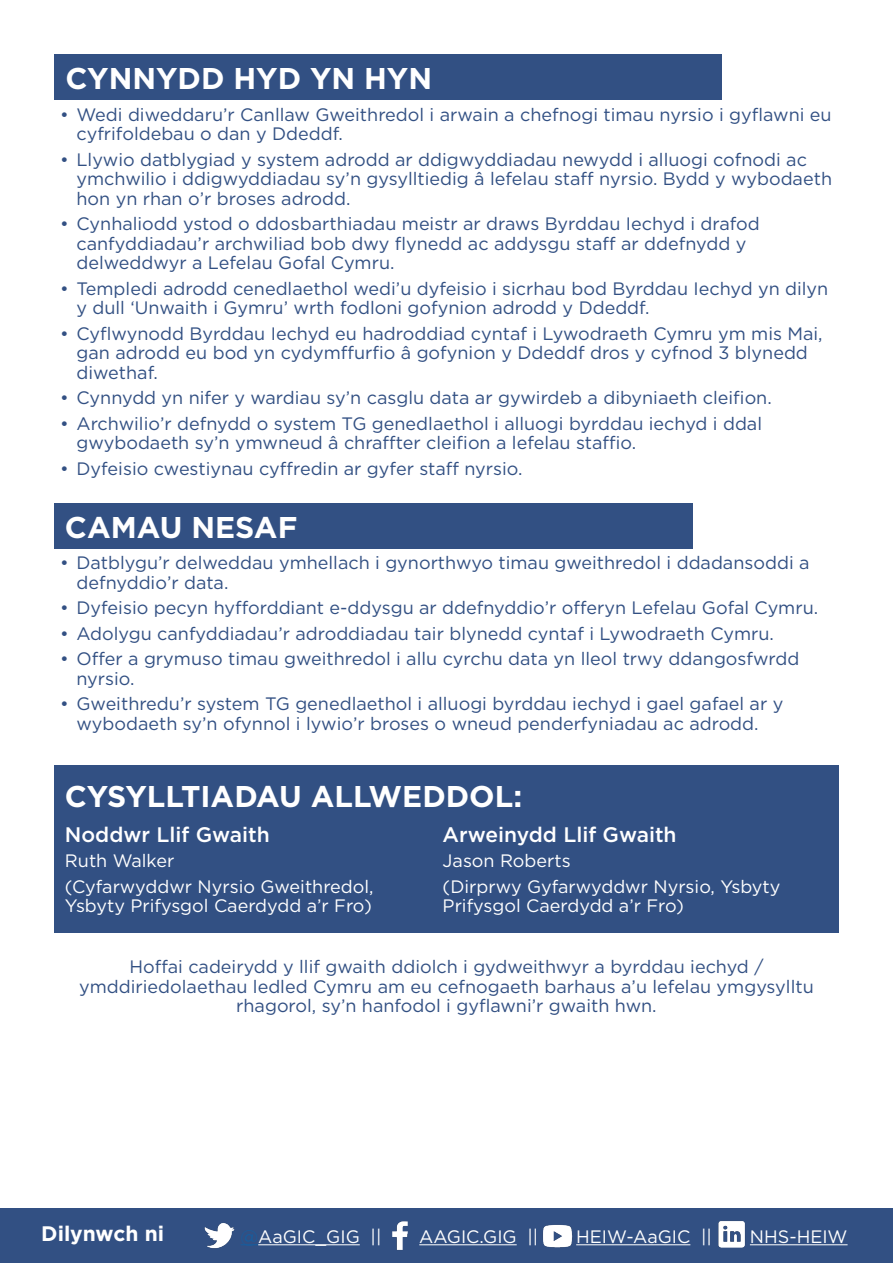
<style>
.page{position:relative;width:893px;height:1263px;background:#fff}
.page>*{position:absolute;margin:0;border:0;box-sizing:border-box;transform-origin:0 0}
.Text_Left_Justify{font:700 30px "Gotham";color:#fff}
.Text_Left_Justify-2{font:500 21px "Gotham";color:#fff}
.body_text{font:700 21px "Gotham";color:#fff}
.Text_Left_Justify-3{font:18px/19.5px "Gotham";color:#325083}
.Text_Left_Justify-4{font:18px/19.5px "Gotham";color:#fff}
.body_text-2{font:18px "Gotham";color:#fff}
.s1{color:#175d9e}
</style>
<div class="page">
<div style="left:0;top:1209px;width:893px;height:54px;background:#325083"></div>
<svg style="left:241px;top:1244px;width:17px;height:1px"></svg>
<hr style="left:258px;top:1244px;width:102px;height:1px;background:#fff">
<hr style="left:419px;top:1244px;width:98px;height:1px;background:#fff">
<hr style="left:576px;top:1244px;width:114px;height:1px;background:#fff">
<hr style="left:750px;top:1244px;width:98px;height:1px;background:#fff">
<img style="left:392px;top:1221px;width:16px;height:29px">
<img style="left:204px;top:1223px;width:30px;height:26px">
<img style="left:718px;top:1221px;width:27px;height:27px">
<img style="left:543px;top:1225px;width:30px;height:23px">
<div style="left:54px;top:54px;width:668px;height:46px;background:#325083"></div>
<div style="left:54px;top:765px;width:785px;height:168px;background:#325083"></div>
<div style="left:54px;top:503px;width:639px;height:46px;background:#325083"></div>
<p class="Text_Left_Justify" style="left:65px;top:58px;width:368px">CYNNYDD HYD YN HYN</p>
<p class="Text_Left_Justify-3" style="left:76px;top:104px;width:757px;text-indent:-16px">• Wedi diweddaru’r Canllaw Gweithredol i arwain a chefnogi timau nyrsio i gyflawni eu cyfrifoldebau o dan y Ddeddf.</p>
<p class="Text_Left_Justify-3" style="left:76px;top:149px;width:757px;text-indent:-16px">• Llywio datblygiad y system adrodd ar ddigwyddiadau newydd i alluogi cofnodi ac ymchwilio i ddigwyddiadau sy’n gysylltiedig â lefelau staff nyrsio. Bydd y wybodaeth hon yn rhan o’r broses adrodd.</p>
<p class="Text_Left_Justify-3" style="left:76px;top:214px;width:685px;text-indent:-16px">• Cynhaliodd ystod o ddosbarthiadau meistr ar draws Byrddau Iechyd i drafod canfyddiadau’r archwiliad bob dwy flynedd ac addysgu staff ar ddefnydd y delweddwyr a Lefelau Gofal Cymru.</p>
<p class="Text_Left_Justify-3" style="left:76px;top:278px;width:753px;text-indent:-16px">• Templedi adrodd cenedlaethol wedi’u dyfeisio i sicrhau bod Byrddau Iechyd yn dilyn y dull ‘Unwaith i Gymru’ wrth fodloni gofynion adrodd y Ddeddf.</p>
<p class="Text_Left_Justify-3" style="left:76px;top:323px;width:748px;text-indent:-16px">• Cyflwynodd Byrddau Iechyd eu hadroddiad cyntaf i Lywodraeth Cymru ym mis Mai, gan adrodd eu bod yn cydymffurfio â gofynion y Ddeddf dros y cyfnod 3 blynedd diwethaf.</p>
<p class="Text_Left_Justify-3" style="left:60px;top:388px;width:713px">• Cynnydd yn nifer y wardiau sy’n casglu data ar gywirdeb a dibyniaeth cleifion.</p>
<p class="Text_Left_Justify-3" style="left:76px;top:413px;width:687px;text-indent:-16px">• Archwilio’r defnydd o system TG genedlaethol i alluogi byrddau iechyd i ddal gwybodaeth sy’n ymwneud â chraffter cleifion a lefelau staffio.</p>
<p class="Text_Left_Justify-3" style="left:60px;top:458px;width:464px">• Dyfeisio cwestiynau cyffredin ar gyfer staff nyrsio.</p>
<p class="Text_Left_Justify" style="left:65px;top:507px;width:234px">CAMAU NESAF</p>
<p class="Text_Left_Justify-3" style="left:76px;top:553px;width:734px;text-indent:-16px">• Datblygu’r delweddau ymhellach i gynorthwyo timau gweithredol i ddadansoddi a defnyddio’r data.</p>
<p class="Text_Left_Justify-3" style="left:60px;top:598px;width:760px">• Dyfeisio pecyn hyfforddiant e-ddysgu ar ddefnyddio’r offeryn Lefelau Gofal Cymru.</p>
<p class="Text_Left_Justify-3" style="left:60px;top:623px;width:715px">• Adolygu canfyddiadau’r adroddiadau tair blynedd cyntaf i Lywodraeth Cymru.</p>
<p class="Text_Left_Justify-3" style="left:76px;top:649px;width:724px;text-indent:-16px">• Offer a grymuso timau gweithredol i allu cyrchu data yn lleol trwy ddangosfwrdd nyrsio.</p>
<p class="Text_Left_Justify-3" style="left:60px;top:694px;width:725px;text-align:center">• Gweithredu’r system TG genedlaethol i alluogi byrddau iechyd i gael gafael ar y wybodaeth sy’n ofynnol i lywio’r broses o wneud penderfyniadau ac adrodd.</p>
<p class="Text_Left_Justify" style="left:65px;top:777px;width:459px">CYSYLLTIADAU ALLWEDDOL:</p>
<p class="Text_Left_Justify-2" style="left:65px;top:821px;width:206px">Noddwr Llif Gwaith</p>
<p class="Text_Left_Justify-4" style="left:65px;top:851px;width:111px">Ruth Walker</p>
<p class="Text_Left_Justify-4" style="left:65px;top:876px;width:310px">(Cyfarwyddwr Nyrsio Gweithredol,<br>Ysbyty Prifysgol Caerdydd a’r Fro)</p>
<p class="Text_Left_Justify-2" style="left:443px;top:821px;width:236px">Arweinydd Llif Gwaith</p>
<p class="Text_Left_Justify-4" style="left:443px;top:851px;width:130px">Jason Roberts</p>
<p class="Text_Left_Justify-4" style="left:443px;top:876px;width:339px">(Dirprwy Gyfarwyddwr Nyrsio, Ysbyty<br>Prifysgol Caerdydd a’r Fro)</p>
<p class="Text_Left_Justify-3" style="left:79px;top:957px;width:736px;text-align:center">Hoffai cadeirydd y llif gwaith ddiolch i gydweithwyr a byrddau iechyd / ymddiriedolaethau ledled Cymru am eu cefnogaeth barhaus a’u lefelau ymgysylltu rhagorol, sy’n hanfodol i gyflawni’r gwaith hwn.</p>
<p class="body_text" style="left:41px;top:1220px;width:124px">Dilynwch ni</p>
<p class="body_text-2" style="left:241px;top:1225px;width:142px"><span class="s1">@</span>AaGIC_GIG ||</p>
<p class="body_text-2" style="left:419px;top:1225px;width:121px">AAGIC.GIG ||</p>
<p class="body_text-2" style="left:576px;top:1225px;width:137px">HEIW-AaGIC ||</p>
<p class="body_text-2" style="left:750px;top:1225px;width:99px">NHS-HEIW</p>
</div>
